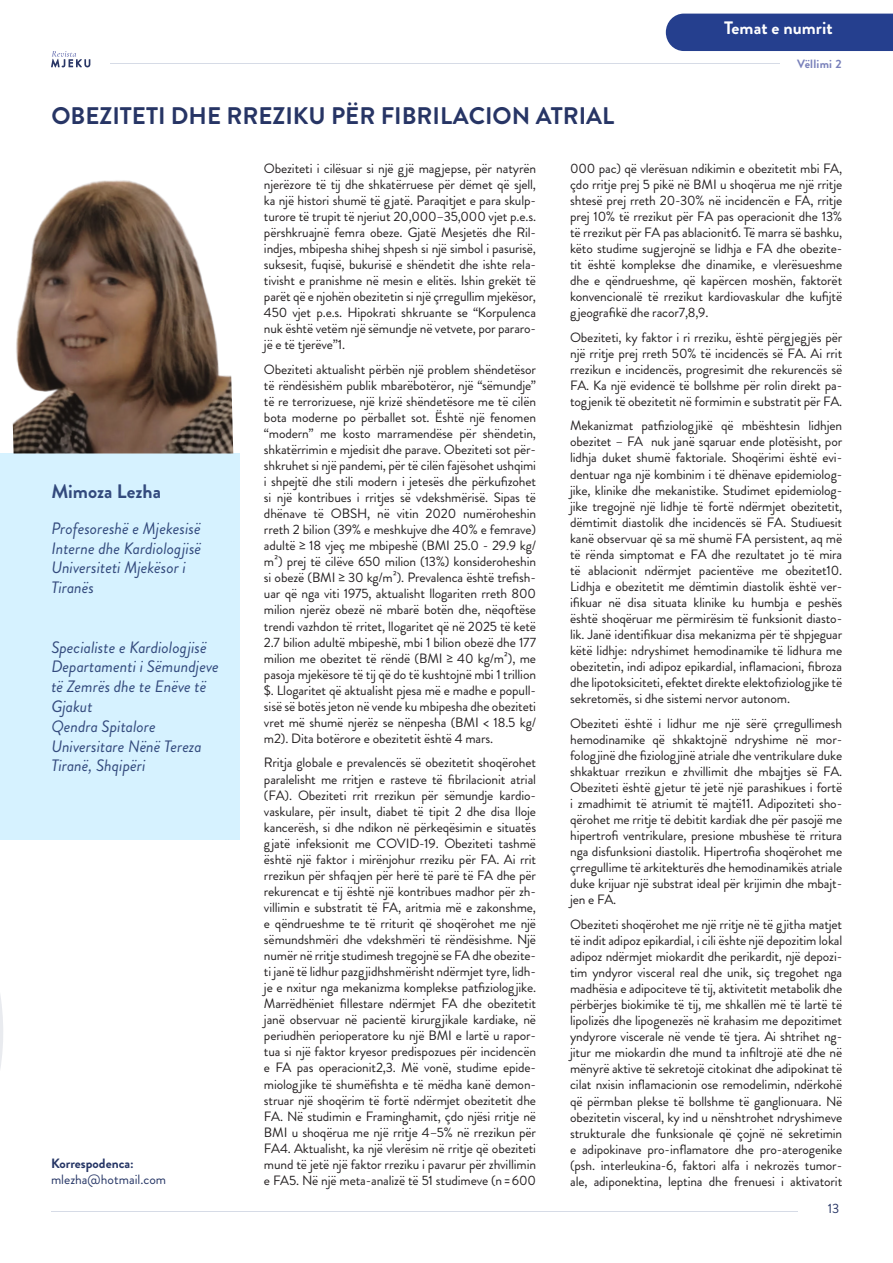
<style>
.page{position:relative;width:893px;height:1263px;background:#fff}
.page>*{position:absolute;margin:0;border:0;box-sizing:border-box;transform-origin:0 0}
.t1{font:700 24px "Brandon Grotesque";color:#273565}
.t2{font:700 19.5px "Brandon Grotesque";color:#334a7d}
.t3{font:700 18px "Brandon Grotesque";color:#fff}
.t4{font:italic 16.5px/19.8px "Brandon Grotesque";color:#334a7d}
.Paragraph_Style_1{font:13.5px/16px "Brandon Grotesque";letter-spacing:-.01em;color:#231f20;text-align:justify}
.t5{font:13.5px "Brandon Grotesque";color:#253565}
.t6{font:700 13.5px "Brandon Grotesque";color:#253565}
.t7{font:13.5px "Brandon Grotesque";color:#273565}
.t8{font:700 12px "Brandon Grotesque";letter-spacing:.02em;color:#7880ba}
</style>
<div class="page">
<hr style="left:111px;top:63px;width:669px;height:1px;background:#d6dbe6">
<svg style="left:51px;top:51px;width:39px;height:17px"></svg>
<hr style="left:51px;top:1211px;width:746px;height:1px;background:#d6dbe6">
<div style="left:0;top:453px;width:240px;height:387px;background:#d6f2ff"></div>
<div style="left:666px;top:14px;width:227px;height:37px;background:#253f8e"></div>
<svg style="left:0;top:995px;width:3px;height:74px"></svg>
<img style="left:12px;top:180px;width:221px;height:273px">
<p class="t3" style="left:724px;top:15px;width:110px">Temat e numrit</p>
<p class="t1" style="left:51px;top:99px;width:564px">OBEZITETI DHE RREZIKU PËR FIBRILACION ATRIAL</p>
<p class="t8" style="left:797px;top:55px;width:46px">Vëllimi 2</p>
<p class="t2" style="left:51px;top:477px;width:111px">Mimoza Lezha</p>
<p class="t4" style="left:51px;top:518px;width:151px">Profesoreshë e Mjekesisë<br>Interne dhe Kardiologjisë</p>
<p class="t4" style="left:51px;top:558px;width:136px">Universiteti Mjekësor i<br>Tiranës</p>
<p class="t4" style="left:51px;top:637px;width:157px">Specialiste e Kardiologjisë</p>
<p class="t4" style="left:51px;top:657px;width:169px">Departamenti i Sëmundjeve të Zemrës dhe te Enëve të<br>Gjakut</p>
<p class="t4" style="left:51px;top:716px;width:106px">Qendra Spitalore</p>
<p class="t4" style="left:51px;top:736px;width:152px">Universitare Nënë Tereza</p>
<p class="t4" style="left:51px;top:756px;width:96px">Tiranë, Shqipëri</p>
<p class="t6" style="left:51px;top:1153px;width:84px">Korrespodenca:</p>
<p class="t5" style="left:51px;top:1170px;width:117px">mlezha@hotmail.com</p>
<p class="Paragraph_Style_1" style="left:264px;top:160px;width:274px">Obeziteti i cilësuar si një gjë magjepse, për natyrën njerëzore të tij dhe shkatërruese për dëmet që sjell, ka një histori shumë të gjatë. Paraqitjet e para skulp&shy;turore të trupit të njeriut 20,000–35,000 vjet p.e.s. përshkruajnë femra obeze. Gjatë Mesjetës dhe Ril&shy;indjes, mbipesha shihej shpesh si një simbol i pasurisë, suksesit, fuqisë, bukurisë e shëndetit dhe ishte rela&shy;tivisht e pranishme në mesin e elitës. Ishin grekët të parët që e njohën obezitetin si një çrregullim mjekësor, 450 vjet p.e.s. Hipokrati shkruante se “Korpulenca nuk është vetëm një sëmundje në vetvete, por pararo&shy;jë e të tjerëve”1.</p>
<p class="Paragraph_Style_1" style="left:264px;top:361px;width:274px">Obeziteti aktualisht përbën një problem shëndetësor të rëndësishëm publik mbarëbotëror, një “sëmundje” të re terrorizuese, një krizë shëndetësore me të cilën bota moderne po përballet sot. Është një fenomen “modern” me kosto marramendëse për shëndetin, shkatërrimin e mjedisit dhe parave. Obeziteti sot për&shy;shkruhet si një pandemi, për të cilën fajësohet ushqimi i shpejtë dhe stili modern i jetesës dhe përkufizohet si një kontribues i rritjes së vdekshmërisë. Sipas të dhënave të OBSH, në vitin 2020 numëroheshin rreth 2 bilion (39% e meshkujve dhe 40% e femrave) adultë ≥ 18 vjeç me mbipeshë (BMI 25.0 - 29.9 kg/ m²) prej të cilëve 650 milion (13%) konsideroheshin si obezë (BMI ≥ 30 kg/m²). Prevalenca është trefish&shy;uar që nga viti 1975, aktualisht llogariten rreth 800 milion njerëz obezë në mbarë botën dhe, nëqoftëse trendi vazhdon të rritet, llogaritet që në 2025 të ketë 2.7 bilion adultë mbipeshë, mbi 1 bilion obezë dhe 177 milion me obezitet të rëndë (BMI ≥ 40 kg/m²), me pasoja mjekësore të tij që do të kushtojnë mbi 1 trillion $. Llogaritet që aktualisht pjesa më e madhe e popull&shy;sisë së botës jeton në vende ku mbipesha dhe obeziteti vret më shumë njerëz se nënpesha (BMI &lt; 18.5 kg/ m2). Dita botërore e obezitetit është 4 mars.</p>
<p class="Paragraph_Style_1" style="left:264px;top:755px;width:274px">Rritja globale e prevalencës së obezitetit shoqërohet paralelisht me rritjen e rasteve të fibrilacionit atrial (FA). Obeziteti rrit rrezikun për sëmundje kardio&shy;vaskulare, për insult, diabet të tipit 2 dhe disa lloje kancerësh, si dhe ndikon në përkeqësimin e situatës gjatë infeksionit me COVID-19. Obeziteti tashmë është një faktor i mirënjohur rreziku për FA. Ai rrit rrezikun për shfaqjen për herë të parë të FA dhe për rekurencat e tij është një kontribues madhor për zh&shy;villimin e substratit të FA, aritmia më e zakonshme, e qëndrueshme te të rriturit që shoqërohet me një sëmundshmëri dhe vdekshmëri të rëndësishme. Një numër në rritje studimesh tregojnë se FA dhe obezite&shy;ti janë të lidhur pazgjidhshmërisht ndërmjet tyre, lidh&shy;je e nxitur nga mekanizma komplekse patfiziologjike.<br>Marrëdhëniet fillestare ndërmjet FA dhe obezitetit janë observuar në pacientë kirurgjikale kardiake, në periudhën perioperatore ku një BMI e lartë u rapor&shy;tua si një faktor kryesor predispozues për incidencën e FA pas operacionit2,3. Më vonë, studime epide&shy;miologjike të shumëfishta e të mëdha kanë demon&shy;struar një shoqërim të fortë ndërmjet obezitetit dhe FA. Në studimin e Framinghamit, çdo njësi rritje në BMI u shoqërua me një rritje 4–5% në rrezikun për FA4. Aktualisht, ka një vlerësim në rritje që obeziteti mund të jetë një faktor rreziku i pavarur për zhvillimin e FA5. Në një meta-analizë të 51 studimeve (n=600</p>
<p class="Paragraph_Style_1" style="left:570px;top:160px;width:274px">000 pac) që vlerësuan ndikimin e obezitetit mbi FA, çdo rritje prej 5 pikë në BMI u shoqërua me një rritje shtesë prej rreth 20-30% në incidencën e FA, rritje prej 10% të rrezikut për FA pas operacionit dhe 13% të rrezikut për FA pas ablacionit6. Të marra së bashku, këto studime sugjerojnë se lidhja e FA dhe obezite&shy;tit është komplekse dhe dinamike, e vlerësueshme dhe e qëndrueshme, që kapërcen moshën, faktorët konvencionalë të rrezikut kardiovaskular dhe kufijtë gjeografikë dhe racor7,8,9.</p>
<p class="Paragraph_Style_1" style="left:570px;top:329px;width:274px">Obeziteti, ky faktor i ri rreziku, është përgjegjës për një rritje prej rreth 50% të incidencës së FA. Ai rrit rrezikun e incidencës, progresimit dhe rekurencës së FA. Ka një evidencë të bollshme për rolin direkt pa&shy;togjenik të obezitetit në formimin e substratit për FA.</p>
<p class="Paragraph_Style_1" style="left:570px;top:418px;width:274px">Mekanizmat patfiziologjikë që mbështesin lidhjen obezitet – FA nuk janë sqaruar ende plotësisht, por lidhja duket shumë faktoriale. Shoqërimi është evi&shy;dentuar nga një kombinim i të dhënave epidemiolog&shy;jike, klinike dhe mekanistike. Studimet epidemiolog&shy;jike tregojnë një lidhje të fortë ndërmjet obezitetit, dëmtimit diastolik dhe incidencës së FA. Studiuesit kanë observuar që sa më shumë FA persistent, aq më të rënda simptomat e FA dhe rezultatet jo të mira të ablacionit ndërmjet pacientëve me obezitet10.<br>Lidhja e obezitetit me dëmtimin diastolik është ver&shy;ifikuar në disa situata klinike ku humbja e peshës është shoqëruar me përmirësim të funksionit diasto&shy;lik. Janë identifikuar disa mekanizma për të shpjeguar këtë lidhje: ndryshimet hemodinamike të lidhura me obezitetin, indi adipoz epikardial, inflamacioni, fibroza dhe lipotoksiciteti, efektet direkte elektofiziologjike të sekretomës, si dhe sistemi nervor autonom.</p>
<p class="Paragraph_Style_1" style="left:570px;top:715px;width:274px">Obeziteti është i lidhur me një sërë çrregullimesh hemodinamike që shkaktojnë ndryshime në mor&shy;fologjinë dhe fiziologjinë atriale dhe ventrikulare duke shkaktuar rrezikun e zhvillimit dhe mbajtjes së FA.<br>Obeziteti është gjetur të jetë një parashikues i fortë i zmadhimit të atriumit të majtë11. Adipoziteti sho&shy;qërohet me rritje të debitit kardiak dhe për pasojë me hipertrofi ventrikulare, presione mbushëse të rritura nga disfunksioni diastolik. Hipertrofia shoqërohet me çrregullime të arkitekturës dhe hemodinamikës atriale duke krijuar një substrat ideal për krijimin dhe mbajt&shy;jen e FA.</p>
<p class="Paragraph_Style_1" style="left:570px;top:916px;width:274px">Obeziteti shoqërohet me një rritje në të gjitha matjet të indit adipoz epikardial, i cili ështe një depozitim lokal adipoz ndërmjet miokardit dhe perikardit, një depozi&shy;tim yndyror visceral real dhe unik, siç tregohet nga madhësia e adipociteve të tij, aktivitetit metabolik dhe përbërjes biokimike të tij, me shkallën më të lartë të lipolizës dhe lipogenezës në krahasim me depozitimet yndyrore viscerale në vende të tjera. Ai shtrihet ng&shy;jitur me miokardin dhe mund ta infiltrojë atë dhe në mënyrë aktive të sekretojë citokinat dhe adipokinat të cilat nxisin inflamacionin ose remodelimin, ndërkohë që përmban plekse të bollshme të ganglionuara. Në obezitetin visceral, ky ind u nënshtrohet ndryshimeve strukturale dhe funksionale që çojnë në sekretimin e adipokinave pro-inflamatore dhe pro-aterogenike (psh. interleukina-6, faktori alfa i nekrozës tumor&shy;ale, adiponektina, leptina dhe frenuesi i aktivatorit</p>
<p class="t7" style="left:828px;top:1199px;width:13px">13</p>
</div>
